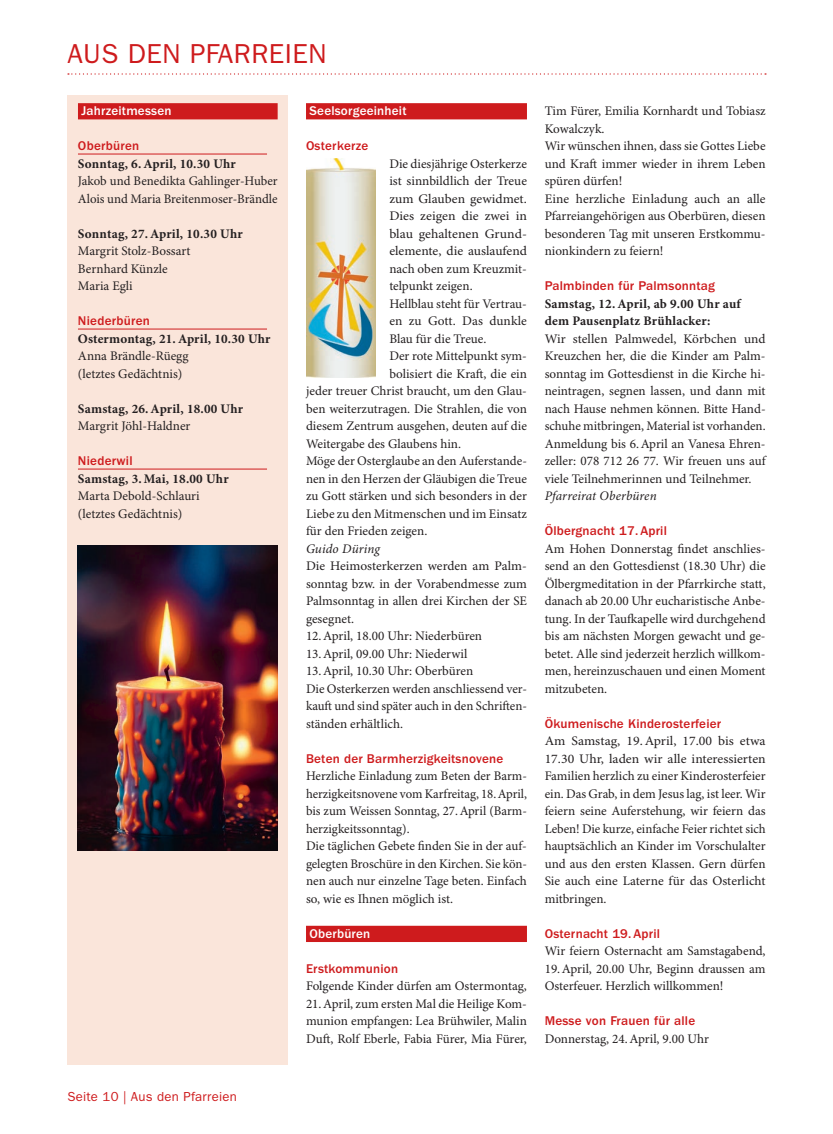
<style>
.page{position:relative;width:833px;height:1134px;background:#fff}
.page>*{position:absolute;margin:0;border:0;box-sizing:border-box;transform-origin:0 0}
.t1{font:27.5px "ITC Franklin Gothic Std";letter-spacing:.02em;color:#ce1b1d}
.t2{font:13.12px/17.5px "Minion Pro";color:#231f20}
.t3{font:13.12px/17.5px "Minion Pro";color:#231f20;text-align:justify;scale:1.05 1}
.t4{font:500 13.12px "ITC Franklin Gothic Std";letter-spacing:.015em;color:#ce1b1d}
.t5{font:700 13.12px/17.5px "Minion Pro";letter-spacing:.015em;color:#231f20}
.t6{font:13.12px "Minion Pro";color:#231f20;scale:1.04 1}
.t7{font:500 13.12px "ITC Franklin Gothic Std";letter-spacing:.015em;color:#fff}
.t8{font:italic 13.12px "Minion Pro";letter-spacing:.005em;color:#231f20}
.t9{font:13.12px "ITC Franklin Gothic Std";letter-spacing:.02em;color:#ce1b1d}
</style>
<div class="page">
<svg style="left:68px;top:73px;width:698px;height:2px"></svg>
<div style="left:306px;top:103px;width:221px;height:16px;background:#ce1b1d"></div>
<div style="left:306px;top:926px;width:221px;height:16px;background:#ce1b1d"></div>
<img style="left:306px;top:159px;width:69px;height:219px">
<div style="left:67px;top:96px;width:221px;height:969px;background:#fae5da"></div>
<div style="left:78px;top:103px;width:200px;height:16px;background:#ce1b1d"></div>
<hr style="left:78px;top:154px;width:189px;height:1px;background:#ce1b1d">
<hr style="left:78px;top:329px;width:189px;height:1px;background:#ce1b1d">
<hr style="left:78px;top:469px;width:189px;height:1px;background:#ce1b1d">
<img style="left:78px;top:546px;width:200px;height:304px">
<h1 class="t1" style="left:67px;top:37px;width:261px">AUS DEN PFARREIEN</h1>
<p class="t7" style="left:81px;top:103px;width:91px">Jahrzeitmessen</p>
<p class="t4" style="left:78px;top:138px;width:63px">Oberbüren</p>
<p class="t5" style="left:78px;top:155px;width:159px">Sonntag, 6. April, 10.30 Uhr</p>
<p class="t2" style="left:78px;top:173px;width:201px">Jakob und Benedikta Gahlinger-Huber<br>Alois und Maria Breitenmoser-Brändle</p>
<p class="t5" style="left:78px;top:225px;width:166px">Sonntag, 27. April, 10.30 Uhr</p>
<p class="t2" style="left:78px;top:243px;width:114px">Margrit Stolz-Bossart<br>Bernhard Künzle<br>Maria Egli</p>
<p class="t4" style="left:78px;top:313px;width:73px">Niederbüren</p>
<p class="t5" style="left:78px;top:330px;width:194px">Ostermontag, 21. April, 10.30 Uhr</p>
<p class="t2" style="left:78px;top:348px;width:112px">Anna Brändle-Rüegg (letztes Gedächtnis)</p>
<p class="t5" style="left:78px;top:400px;width:167px">Samstag, 26. April, 18.00 Uhr</p>
<p class="t2" style="left:78px;top:418px;width:114px">Margrit Jöhl-Haldner</p>
<p class="t4" style="left:78px;top:453px;width:56px">Niederwil</p>
<p class="t5" style="left:78px;top:470px;width:152px">Samstag, 3. Mai, 18.00 Uhr</p>
<p class="t2" style="left:78px;top:488px;width:123px">Marta Debold-Schlauri (letztes Gedächtnis)</p>
<p class="t7" style="left:309px;top:103px;width:98px">Seelsorgeeinheit</p>
<p class="t4" style="left:306px;top:138px;width:64px">Osterkerze</p>
<p class="t2" style="left:389px;top:155px;width:139px">Die diesjährige Osterkerze</p>
<p class="t2" style="left:389px;top:173px;width:139px">ist sinnbildlich der Treue</p>
<p class="t6" style="left:389px;top:191px;width:134px">zum Glauben gewidmet.</p>
<p class="t3" style="left:389px;top:208px;width:132px">Dies zeigen die zwei in</p>
<p class="t3" style="left:389px;top:225px;width:133px">blau gehaltenen Grund-</p>
<p class="t6" style="left:389px;top:243px;width:134px">elemente, die auslaufend</p>
<p class="t2" style="left:389px;top:260px;width:139px">nach oben zum Kreuzmit-</p>
<p class="t2" style="left:389px;top:278px;width:85px">telpunkt zeigen.</p>
<p class="t2" style="left:389px;top:295px;width:139px">Hellblau steht für Vertrau-</p>
<p class="t2" style="left:389px;top:313px;width:139px">en zu Gott. Das dunkle</p>
<p class="t2" style="left:389px;top:330px;width:98px">Blau für die Treue.</p>
<p class="t2" style="left:389px;top:348px;width:139px">Der rote Mittelpunkt sym-</p>
<p class="t2" style="left:389px;top:365px;width:139px">bolisiert die Kraft, die ein</p>
<p class="t2" style="left:306px;top:383px;width:222px">jeder treuer Christ braucht, um den Glau-</p>
<p class="t2" style="left:306px;top:400px;width:222px">ben weiterzutragen. Die Strahlen, die von</p>
<p class="t2" style="left:306px;top:418px;width:222px">diesem Zentrum ausgehen, deuten auf die</p>
<p class="t2" style="left:306px;top:435px;width:157px">Weitergabe des Glaubens hin.</p>
<p class="t2" style="left:306px;top:453px;width:222px">Möge der Osterglaube an den Auferstande-</p>
<p class="t2" style="left:306px;top:470px;width:222px">nen in den Herzen der Gläubigen die Treue</p>
<p class="t2" style="left:306px;top:488px;width:222px">zu Gott stärken und sich besonders in der</p>
<p class="t2" style="left:306px;top:505px;width:222px">Liebe zu den Mitmenschen und im Einsatz</p>
<p class="t2" style="left:306px;top:523px;width:123px">für den Frieden zeigen.</p>
<p class="t8" style="left:306px;top:541px;width:75px">Guido Düring</p>
<p class="t2" style="left:306px;top:558px;width:222px">Die Heimosterkerzen werden am Palm&shy;sonntag bzw. in der Vorabendmesse zum Palmsonntag in allen drei Kirchen der SE gesegnet.<br>12.April, 18.00 Uhr: Niederbüren 13.April, 09.00 Uhr: Niederwil<br>13.April, 10.30 Uhr: Oberbüren<br>Die Osterkerzen werden anschliessend ver&shy;kauft und sind später auch in den Schriften&shy;ständen erhältlich.</p>
<p class="t4" style="left:306px;top:751px;width:199px">Beten der Barmherzigkeitsnovene</p>
<p class="t2" style="left:306px;top:768px;width:222px">Herzliche Einladung zum Beten der Barm&shy;herzigkeitsnovene vom Karfreitag, 18.April, bis zum Weissen Sonntag, 27.April (Barm&shy;herzigkeitssonntag).<br>Die täglichen Gebete finden Sie in der auf&shy;gelegten Broschüre in den Kirchen. Sie kön&shy;nen auch nur einzelne Tage beten. Einfach so, wie es Ihnen möglich ist.</p>
<p class="t7" style="left:309px;top:926px;width:62px">Oberbüren</p>
<p class="t4" style="left:306px;top:961px;width:94px">Erstkommunion</p>
<p class="t2" style="left:306px;top:978px;width:222px;text-align:justify">Folgende Kinder dürfen am Ostermontag, 21.April, zum ersten Mal die Heilige Kom&shy;munion empfangen: Lea Brühwiler, Malin Duft, Rolf Eberle, Fabia Fürer, Mia Fürer,</p>
<p class="t2" style="left:544px;top:103px;width:222px">Tim Fürer, Emilia Kornhardt und Tobiasz<br>Kowalczyk.<br>Wir wünschen ihnen, dass sie Gottes Liebe und Kraft immer wieder in ihrem Leben spüren dürfen!<br>Eine herzliche Einladung auch an alle<br>Pfarreiangehörigen aus Oberbüren, diesen besonderen Tag mit unseren Erstkommu&shy;nionkindern zu feiern!</p>
<p class="t4" style="left:544px;top:278px;width:172px">Palmbinden für Palmsonntag</p>
<p class="t5" style="left:544px;top:295px;width:198px">Samstag, 12. April, ab 9.00 Uhr auf dem Pausenplatz Brühlacker:</p>
<p class="t2" style="left:544px;top:330px;width:222px;text-align:justify">Wir stellen Palmwedel, Körbchen und Kreuzchen her, die die Kinder am Palm&shy;sonntag im Gottesdienst in die Kirche hi&shy;neintragen, segnen lassen, und dann mit nach Hause nehmen können. Bitte Hand&shy;schuhe mitbringen, Material ist vorhanden.<br>Anmeldung bis 6.April an Vanesa Ehren&shy;zeller: 078 712 26 77. Wir freuen uns auf viele Teilnehmerinnen und Teilnehmer.</p>
<p class="t8" style="left:544px;top:488px;width:113px">Pfarreirat Oberbüren</p>
<p class="t4" style="left:544px;top:523px;width:124px">Ölbergnacht 17. April</p>
<p class="t2" style="left:544px;top:540px;width:222px;text-align:justify">Am Hohen Donnerstag findet anschlies&shy;send an den Gottesdienst (18.30 Uhr) die Ölbergmeditation in der Pfarrkirche statt, danach ab 20.00 Uhr eucharistische Anbe&shy;tung. In der Taufkapelle wird durchgehend bis am nächsten Morgen gewacht und ge&shy;betet. Alle sind jederzeit herzlich willkom&shy;men, hereinzuschauen und einen Moment mitzubeten.</p>
<p class="t4" style="left:544px;top:716px;width:178px">Ökumenische Kinderosterfeier</p>
<p class="t3" style="left:544px;top:733px;width:212px">Am Samstag, 19.April, 17.00 bis etwa 17.30 Uhr, laden wir alle interessierten Familien herzlich zu einer Kinderosterfeier ein. Das Grab, in dem Jesus lag, ist leer. Wir feiern seine Auferstehung, wir feiern das Leben! Die kurze, einfache Feier richtet sich hauptsächlich an Kinder im Vorschulalter und aus den ersten Klassen. Gern dürfen Sie auch eine Laterne für das Osterlicht mitbringen.</p>
<p class="t4" style="left:544px;top:926px;width:117px">Osternacht 19. April</p>
<p class="t2" style="left:544px;top:943px;width:222px;text-align:justify">Wir feiern Osternacht am Samstagabend, 19.April, 20.00 Uhr, Beginn draussen am Osterfeuer. Herzlich willkommen!</p>
<p class="t4" style="left:544px;top:1013px;width:152px">Messe von Frauen für alle</p>
<p class="t2" style="left:544px;top:1030px;width:166px">Donnerstag, 24.April, 9.00 Uhr</p>
<p class="t9" style="left:67px;top:1089px;width:171px">Seite 10 | Aus den Pfarreien</p>
</div>
